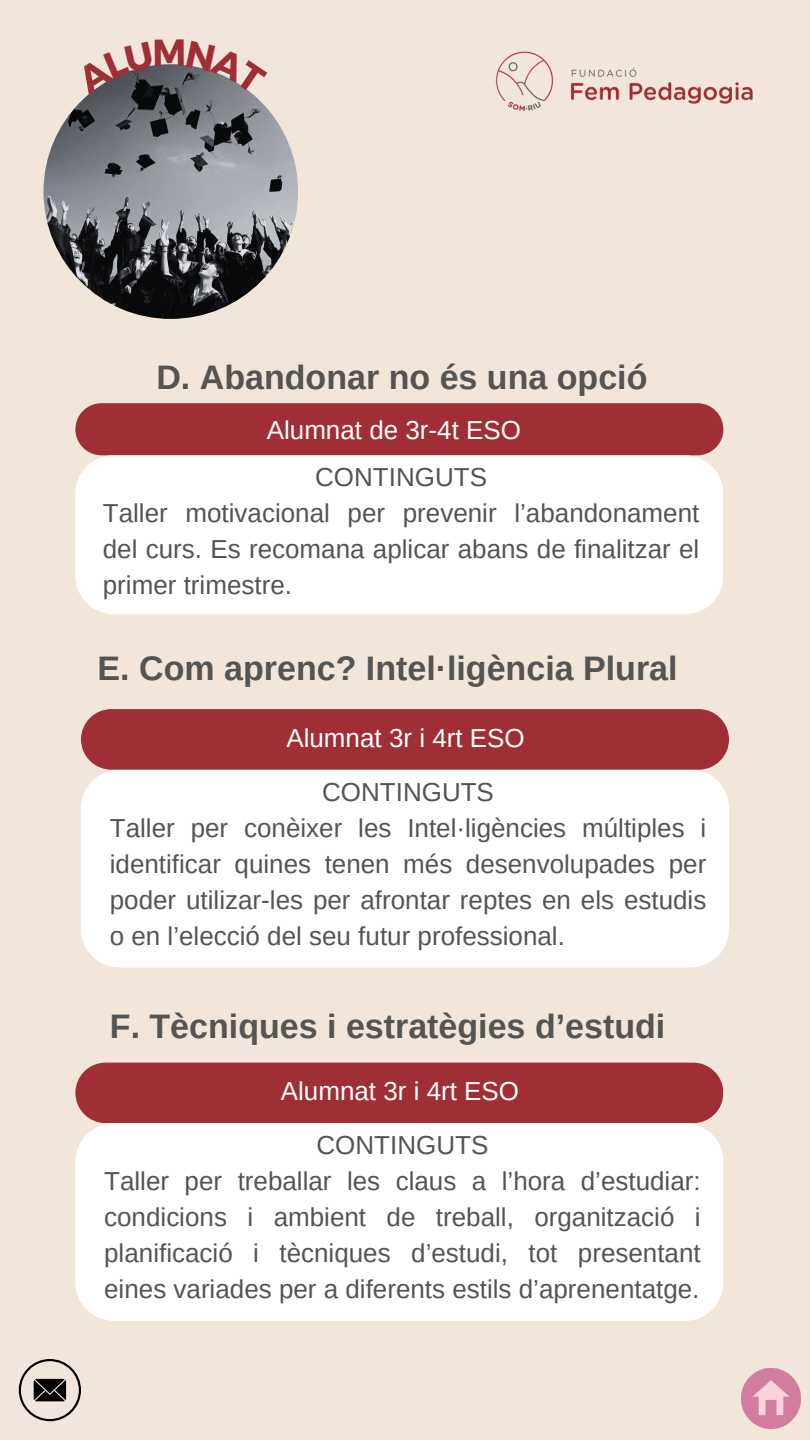
<style>
.page{position:relative;width:810px;height:1440px;background:#f2e6da}
.page>*{position:absolute;margin:0;border:0;box-sizing:border-box;transform-origin:0 0}
.t1{font:700 34px "Arimo";color:#545454}
.t2{font:26px/36px "Arimo";color:#545454;text-align:justify}
.t3{font:26px "Arimo";color:#fff}
</style>
<div class="page">
<img style="left:43px;top:64px;width:255px;height:255px;border-radius:50%">
<div style="left:75px;top:403px;width:648px;height:52px;background:#9f2e35;border-radius:26px"></div>
<div style="left:75px;top:455px;width:648px;height:159px;background:#fff"></div>
<svg style="left:19px;top:1359px;width:62px;height:62px"></svg>
<img style="left:741px;top:1369px;width:60px;height:59px">
<img style="left:495px;top:51px;width:258px;height:61px">
<div style="left:81px;top:709px;width:648px;height:61px;background:#9f2e35;border-radius:30px"></div>
<div style="left:81px;top:770px;width:648px;height:197px;background:#fff"></div>
<div style="left:75px;top:1063px;width:648px;height:60px;background:#9f2e35;border-radius:30px"></div>
<div style="left:75px;top:1123px;width:648px;height:198px;background:#fff"></div>
<svg style="left:88px;top:64px;width:166px;height:31px"></svg>
<p class="t1" style="left:156px;top:358px;width:493px">D. Abandonar no és una opció</p>
<p class="t3" style="left:267px;top:416px;width:256px">Alumnat de 3r-4t ESO</p>
<p class="t2" style="left:315px;top:459px;width:173px">CONTINGUTS</p>
<h2 class="t2" style="left:103px;top:495px;width:598px">Taller motivacional per prevenir l’abandonament del curs. Es recomana aplicar abans de finalitzar el primer trimestre.</h2>
<p class="t1" style="left:98px;top:649px;width:581px">E. Com aprenc? Intel·ligència Plural</p>
<p class="t3" style="left:286px;top:723px;width:240px">Alumnat 3r i 4rt ESO</p>
<p class="t2" style="left:322px;top:774px;width:173px">CONTINGUTS</p>
<p class="t2" style="left:110px;top:810px;width:598px">Taller per conèixer les Intel·ligències múltiples i identificar quines tenen més desenvolupades per poder utilizar-les per afrontar reptes en els estudis o en l’elecció del seu futur professional.</p>
<p class="t1" style="left:110px;top:1007px;width:557px">F. Tècniques i estratègies d’estudi</p>
<p class="t3" style="left:281px;top:1077px;width:240px">Alumnat 3r i 4rt ESO</p>
<p class="t2" style="left:317px;top:1127px;width:173px">CONTINGUTS</p>
<p class="t2" style="left:104px;top:1163px;width:598px">Taller per treballar les claus a l’hora d’estudiar: condicions i ambient de treball, organització i planificació i tècniques d’estudi, tot presentant eines variades per a diferents estils d’aprenentatge.</p>
</div>
